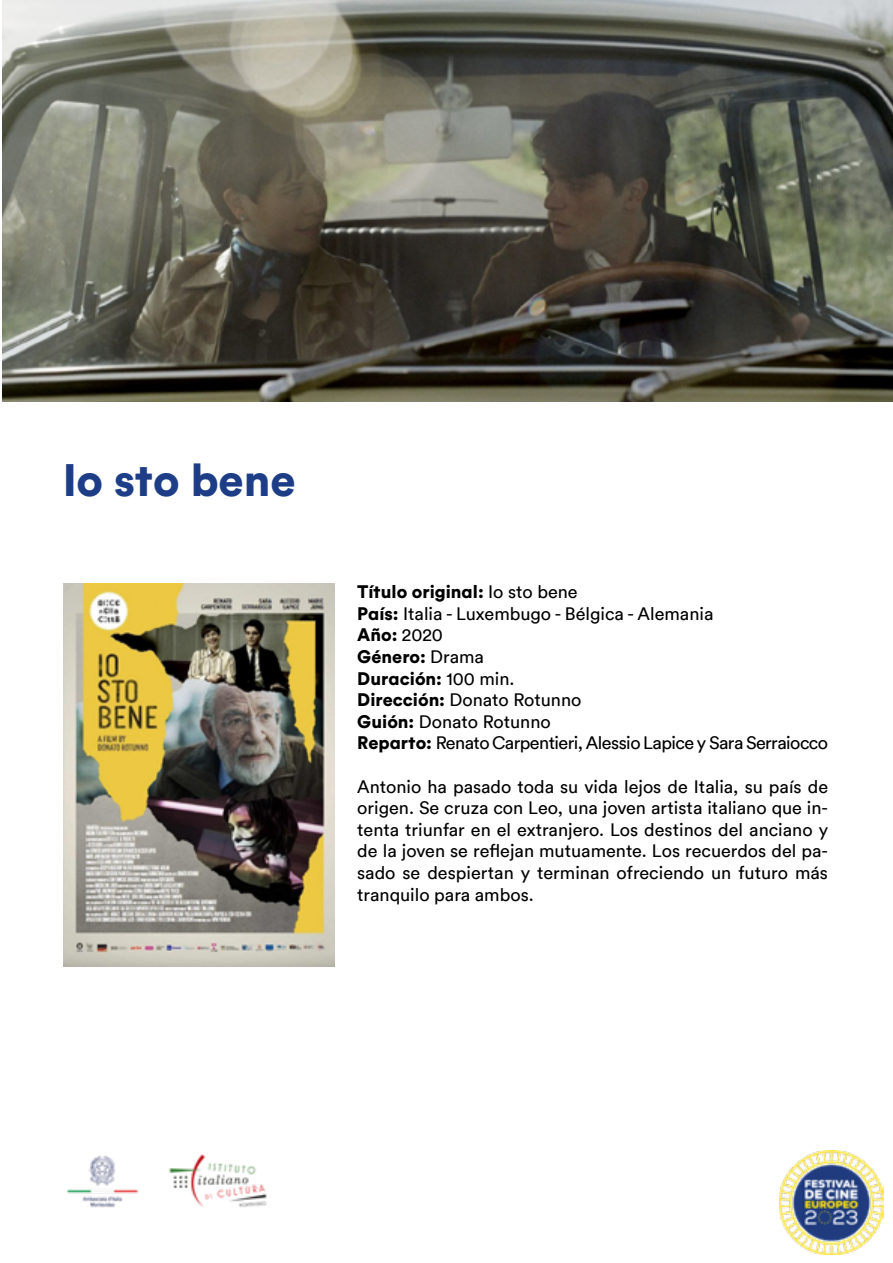
<style>
.page{position:relative;width:893px;height:1263px;background:#fff}
.page>*{position:absolute;margin:0;border:0;box-sizing:border-box;transform-origin:0 0}
.t1{font:900 45px "Cinemateca Circular";color:#1d3e87}
.t2{font:18px/21.6px "Circular";color:#000;text-align:justify}
.t3{font:18px/21.6px "Circular";letter-spacing:-.03em;color:#000}
.t4{font:900 18px/21.6px "Cinemateca Circular";color:#000}
.s1{font-family:"Circular";font-weight:400}
.s2{font-family:"Cinemateca Circular";font-weight:900}
</style>
<div class="page">
<img style="left:779px;top:1150px;width:104px;height:104px">
<img style="left:2px;top:0;width:891px;height:402px">
<img style="left:64px;top:584px;width:271px;height:383px">
<img style="left:168px;top:1154px;width:99px;height:53px">
<img style="left:67px;top:1155px;width:72px;height:53px">
<h1 class="t1" style="left:63px;top:450px;width:235px">Io sto bene</h1>
<p class="t4" style="left:357px;top:581px;width:222px">Título original: <span class="s1">Io sto bene</span></p>
<p class="t2" style="left:357px;top:602px;width:358px"><span class="s2">País:</span> Italia - Luxembugo - Bélgica - Alemania</p>
<p class="t4" style="left:357px;top:624px;width:159px">Año: <span class="s1">2020<br></span>Género: <span class="s1">Drama<br></span>Duración: <span class="s1">100 min.</span></p>
<p class="t3" style="left:357px;top:689px;width:472px"><span class="s2">Dirección:</span> Donato Rotunno<br><span class="s2">Guión:</span> Donato Rotunno<br><span class="s2">Reparto:</span> Renato Carpentieri, Alessio Lapice y Sara Serraiocco</p>
<p class="t2" style="left:357px;top:775px;width:472px">Antonio ha pasado toda su vida lejos de Italia, su país de origen. Se cruza con Leo, una joven artista italiano que in&shy;tenta triunfar en el extranjero. Los destinos del anciano y de la joven se reflejan mutuamente. Los recuerdos del pa&shy;sado se despiertan y terminan ofreciendo un futuro más tranquilo para ambos.</p>
</div>
